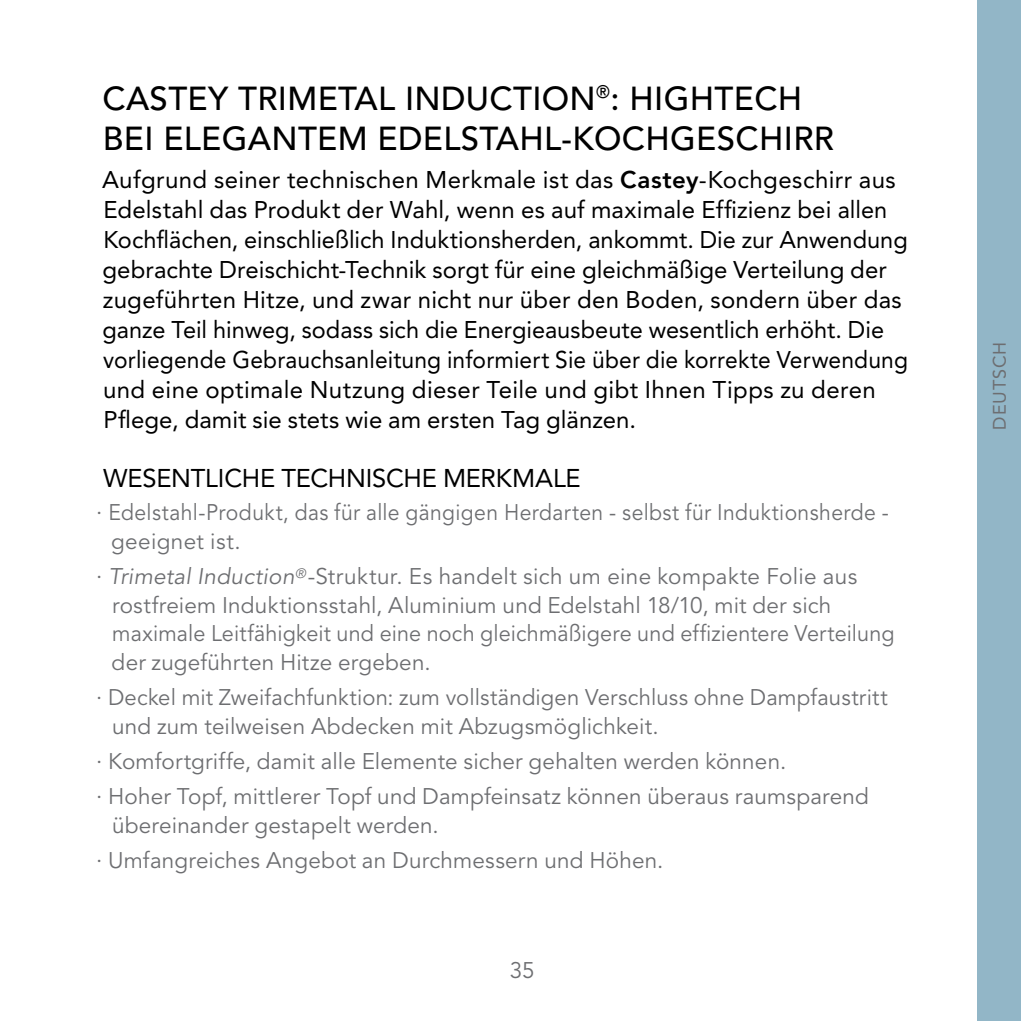
<style>
.page{position:relative;width:1021px;height:1021px;background:#fff}
.page>*{position:absolute;margin:0;border:0;box-sizing:border-box;transform-origin:0 0}
.t1{font:500 33px/39.6px "Avenir LT Std";letter-spacing:.01em;color:#000}
.t2{font:25.5px "Avenir LT Std";letter-spacing:-.005em;color:#000}
.t3{font:24px/30px "Avenir LT Std";letter-spacing:.005em;color:#000}
.t4{font:22.5px/28.5px "Avenir LT Std";letter-spacing:.01em;color:#6d6e71}
.t5{font:18px "Avenir LT Std";letter-spacing:.05em;color:#6d6e71}
.s1{font-weight:800}
.s2{font-style:italic}
</style>
<div class="page">
<div style="left:977px;top:0;width:43px;height:1020px;background:#92b6c7"></div>
<h1 class="t1" style="left:102px;top:80px;width:733px">CASTEY TRIMETAL INDUCTION<sup>®</sup>: HIGHTECH<br>BEI ELEGANTEM EDELSTAHL-KOCHGESCHIRR</h1>
<p class="t3" style="left:102px;top:165px;width:807px">Aufgrund seiner technischen Merkmale ist das <span class="s1">Castey</span>-Kochgeschirr aus Edelstahl das Produkt der Wahl, wenn es auf maximale Effizienz bei allen Kochflächen, einschließlich Induktionsherden, ankommt. Die zur Anwendung gebrachte Dreischicht-Technik sorgt für eine gleichmäßige Verteilung der zugeführten Hitze, und zwar nicht nur über den Boden, sondern über das ganze Teil hinweg, sodass sich die Energieausbeute wesentlich erhöht. Die vorliegende Gebrauchsanleitung informiert Sie über die korrekte Verwendung und eine optimale Nutzung dieser Teile und gibt Ihnen Tipps zu deren Pflege, damit sie stets wie am ersten Tag glänzen.</p>
<p class="t2" style="left:103px;top:463px;width:479px">WESENTLICHE TECHNISCHE MERKMALE</p>
<p class="t4" style="left:111px;top:499px;width:779px;text-indent:-15px">· Edelstahl-Produkt, das für alle gängigen Herdarten - selbst für Induktionsherde - geeignet ist.</p>
<p class="t4" style="left:112px;top:563px;width:784px;text-indent:-16px">· <span class="s2">Trimetal Induction</span><sup>®</sup> -Struktur. Es handelt sich um eine kompakte Folie aus rostfreiem Induktionsstahl, Aluminium und Edelstahl 18/10, mit der sich maximale Leitfähigkeit und eine noch gleichmäßigere und effizientere Verteilung der zugeführten Hitze ergeben.</p>
<p class="t4" style="left:112px;top:683px;width:777px;text-indent:-16px">· Deckel mit Zweifachfunktion: zum vollständigen Verschluss ohne Dampfaustritt und zum teilweisen Abdecken mit Abzugsmöglichkeit.</p>
<p class="t4" style="left:96px;top:744px;width:774px;line-height:35.4px">· Komfortgriffe, damit alle Elemente sicher gehalten werden können.<br>· Hoher Topf, mittlerer Topf und Dampfeinsatz können überaus raumsparend</p>
<p class="t4" style="left:96px;top:808px;width:569px;line-height:35.4px;text-indent:16px">übereinander gestapelt werden.<br>· Umfangreiches Angebot an Durchmessern und Höhen.</p>
<p class="t4" style="left:510px;top:957px;width:26px">35</p>
<p class="t5" style="left:989px;top:429px;width:90px;rotate:-90deg">DEUTSCH</p>
</div>
